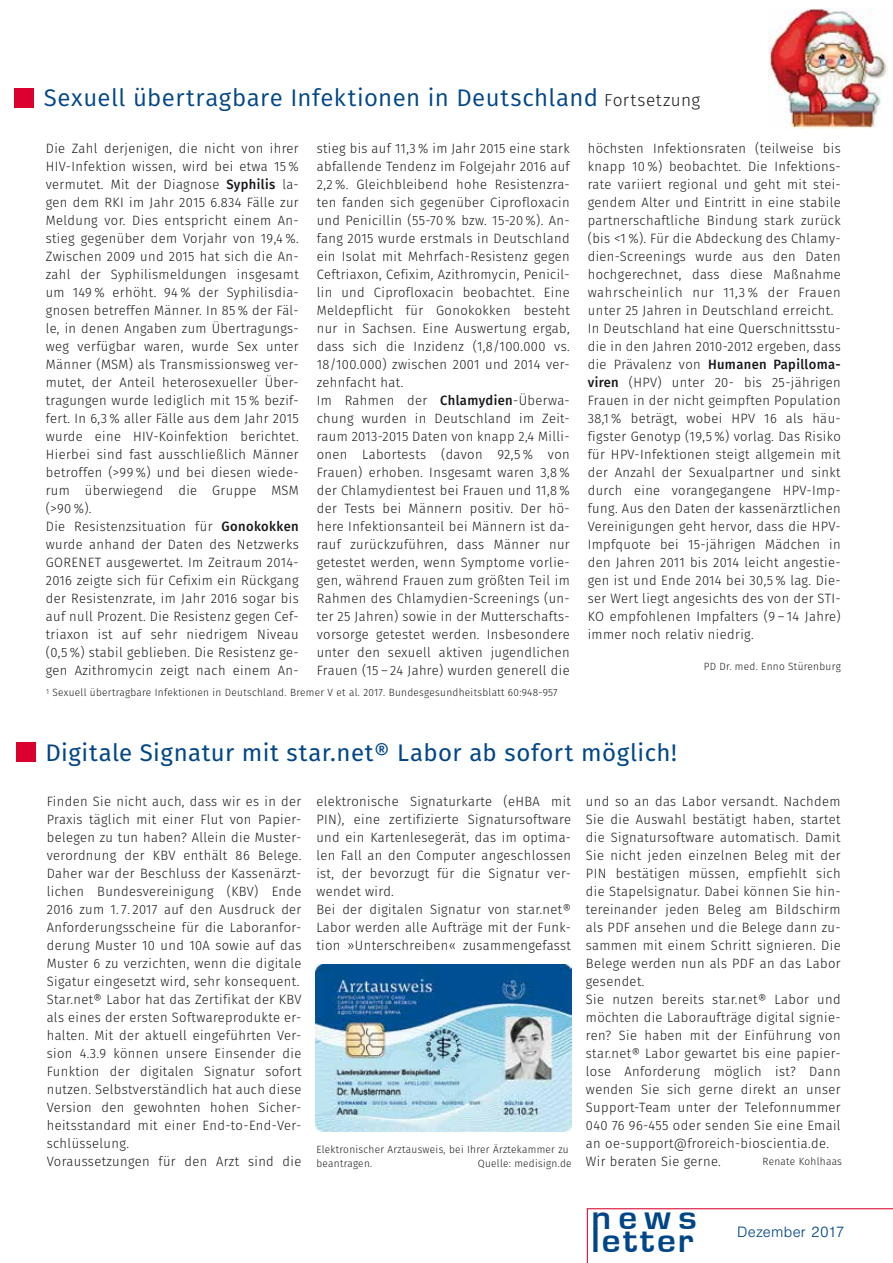
<style>
.page{position:relative;width:893px;height:1263px;background:#fff}
.page>*{position:absolute;margin:0;border:0;box-sizing:border-box;transform-origin:0 0}
.t1{font:700 35.25px "Eurostile";letter-spacing:.075em;color:#004687;scale:1.05 1}
.t2{font:24px "Fira Sans";letter-spacing:.02em;color:#004687}
.t3{font:24px "Fira Sans";letter-spacing:.02em;color:#004687}
.t4{font:300 14.25px "Nimbus San L";letter-spacing:.015em;color:#004687}
.t5{font:300 13.5px/18px "Fira Sans";letter-spacing:.03em;color:#1a171c;scale:.96 1}
.t6{font:300 10.5px/13.5px "Fira Sans";letter-spacing:.03em;color:#1a171c;scale:.96 1}
.s1{font-weight:300;font-size:17.25px;color:#1a171c}
.s2{font-weight:500}
</style>
<div class="page">
<img style="left:316px;top:965px;width:256px;height:166px">
<div style="left:16px;top:742px;width:19px;height:19px;background:#dc002e"></div>
<svg style="left:587px;top:1208px;width:306px;height:55px"></svg>
<img style="left:768px;top:9px;width:119px;height:119px">
<div style="left:15px;top:88px;width:19px;height:20px;background:#dc002e"></div>
<h2 class="t2" style="left:44px;top:80px;width:658px">Sexuell übertragbare Infektionen in Deutschland <span class="s1">Fortsetzung</span></h2>
<p class="t5" style="left:46px;top:139px;width:265px">Die Zahl derjenigen, die nicht von ihrer HIV-Infektion wissen, wird bei etwa 15 % vermutet. Mit der Diagnose <span class="s2">Syphilis</span> la&shy;gen dem RKI im Jahr 2015 6.834 Fälle zur Meldung vor. Dies entspricht einem An&shy;stieg gegenüber dem Vorjahr von 19,4 %.<br>Zwischen 2009 und 2015 hat sich die An&shy;zahl der Syphilismeldungen insgesamt um 149 % erhöht. 94 % der Syphilisdia&shy;gnosen betreffen Männer. In 85 % der Fäl&shy;le, in denen Angaben zum Übertragungs&shy;weg verfügbar waren, wurde Sex unter Männer (MSM) als Transmissionsweg ver&shy;mutet, der Anteil heterosexueller Über&shy;tragungen wurde lediglich mit 15 % bezif&shy;fert. In 6,3 % aller Fälle aus dem Jahr 2015 wurde eine HIV-Koinfektion berichtet.<br>Hierbei sind fast ausschließlich Männer betroffen (&gt;99 %) und bei diesen wiede&shy;rum überwiegend die Gruppe MSM (&gt;90 %).<br>Die Resistenzsituation für <span class="s2">Gonokokken </span>wurde anhand der Daten des Netzwerks GORENET ausgewertet. Im Zeitraum 2014- 2016 zeigte sich für Cefixim ein Rückgang der Resistenzrate, im Jahr 2016 sogar bis auf null Prozent. Die Resistenz gegen Cef&shy;triaxon ist auf sehr niedrigem Niveau (0,5 %) stabil geblieben. Die Resistenz ge&shy;gen Azithromycin zeigt nach einem An-</p>
<p class="t5" style="left:317px;top:139px;width:265px">stieg bis auf 11,3 % im Jahr 2015 eine stark abfallende Tendenz im Folgejahr 2016 auf 2,2 %. Gleichbleibend hohe Resistenzra&shy;ten fanden sich gegenüber Ciprofloxacin und Penicillin (55-70 % bzw. 15-20 %). An&shy;fang 2015 wurde erstmals in Deutschland ein Isolat mit Mehrfach-Resistenz gegen Ceftriaxon, Cefixim, Azithromycin, Penicil&shy;lin und Ciprofloxacin beobachtet. Eine Meldepflicht für Gonokokken besteht nur in Sachsen. Eine Auswertung ergab, dass sich die Inzidenz (1,8/100.000 vs.<br>18/100.000) zwischen 2001 und 2014 ver&shy;zehnfacht hat.<br>Im Rahmen der <span class="s2">Chlamydien</span>-Überwa&shy;chung wurden in Deutschland im Zeit&shy;raum 2013-2015 Daten von knapp 2,4 Milli&shy;onen Labortests (davon 92,5 % von Frauen) erhoben. Insgesamt waren 3,8 % der Chlamydientest bei Frauen und 11,8 % der Tests bei Männern positiv. Der hö&shy;here Infektionsanteil bei Männern ist da&shy;rauf zurückzuführen, dass Männer nur getestet werden, wenn Symptome vorlie&shy;gen, während Frauen zum größten Teil im Rahmen des Chlamydien-Screenings (un&shy;ter 25 Jahren) sowie in der Mutterschafts&shy;vorsorge getestet werden. Insbesondere unter den sexuell aktiven jugendlichen Frauen (15 – 24 Jahre) wurden generell die</p>
<p class="t5" style="left:588px;top:139px;width:265px">höchsten Infektionsraten (teilweise bis knapp 10 %) beobachtet. Die Infektions&shy;rate variiert regional und geht mit stei&shy;gendem Alter und Eintritt in eine stabile partnerschaftliche Bindung stark zurück (bis &lt;1 %). Für die Abdeckung des Chlamy&shy;dien-Screenings wurde aus den Daten hochgerechnet, dass diese Maßnahme wahrscheinlich nur 11,3 % der Frauen unter 25 Jahren in Deutschland erreicht.<br>In Deutschland hat eine Querschnittsstu&shy;die in den Jahren 2010-2012 ergeben, dass die Prävalenz von <span class="s2">Humanen Papilloma&shy;viren</span> (HPV) unter 20- bis 25-jährigen Frauen in der nicht geimpften Population 38,1 % beträgt, wobei HPV 16 als häu&shy;figster Genotyp (19,5 %) vorlag. Das Risiko für HPV-Infektionen steigt allgemein mit der Anzahl der Sexualpartner und sinkt durch eine vorangegangene HPV-Imp&shy;fung. Aus den Daten der kassenärztlichen Vereinigungen geht hervor, dass die HPV-Impfquote bei 15-jährigen Mädchen in den Jahren 2011 bis 2014 leicht angestie&shy;gen ist und Ende 2014 bei 30,5 % lag. Die&shy;ser Wert liegt angesichts des von der STI-KO empfohlenen Impfalters (9 – 14 Jahre) immer noch relativ niedrig.</p>
<p class="t6" style="left:704px;top:660px;width:144px">PD Dr. med. Enno Stürenburg</p>
<p class="t6" style="left:46px;top:685px;width:534px"><sup>1</sup> Sexuell übertragbare Infektionen in Deutschland. Bremer V et al. 2017. Bundesgesundheitsblatt 60:948-957</p>
<h2 class="t3" style="left:45px;top:734px;width:633px">Digitale Signatur mit star.net® Labor ab sofort möglich!</h2>
<p class="t5" style="left:47px;top:792px;width:267px">Finden Sie nicht auch, dass wir es in der Praxis täglich mit einer Flut von Papier&shy;belegen zu tun haben? Allein die Muster&shy;verordnung der KBV enthält 86 Belege.<br>Daher war der Beschluss der Kassenärzt&shy;lichen Bundesvereinigung (KBV) Ende 2016 zum 1. 7. 2017 auf den Ausdruck der Anforderungsscheine für die Laboranfor&shy;derung Muster 10 und 10A sowie auf das Muster 6 zu verzichten, wenn die digitale Sigatur eingesetzt wird, sehr konsequent.<br>Star.net® Labor hat das Zertifikat der KBV als eines der ersten Softwareprodukte er&shy;halten. Mit der aktuell eingeführten Ver&shy;sion 4.3.9 können unsere Einsender die Funktion der digitalen Signatur sofort nutzen. Selbstverständlich hat auch diese Version den gewohnten hohen Sicher&shy;heitsstandard mit einer End-to-End-Ver&shy;schlüsselung.<br>Voraussetzungen für den Arzt sind die</p>
<p class="t5" style="left:316px;top:792px;width:267px">elektronische Signaturkarte (eHBA mit PIN), eine zertifizierte Signatursoftware und ein Kartenlesegerät, das im optima&shy;len Fall an den Computer angeschlossen ist, der bevorzugt für die Signatur ver&shy;wendet wird.<br>Bei der digitalen Signatur von star.net® Labor werden alle Aufträge mit der Funk&shy;tion »Unterschreiben« zusammengefasst</p>
<p class="t5" style="left:586px;top:792px;width:267px">und so an das Labor versandt. Nachdem Sie die Auswahl bestätigt haben, startet die Signatursoftware automatisch. Damit Sie nicht jeden einzelnen Beleg mit der PIN bestätigen müssen, empfiehlt sich die Stapelsignatur. Dabei können Sie hin&shy;tereinander jeden Beleg am Bildschirm als PDF ansehen und die Belege dann zu&shy;sammen mit einem Schritt signieren. Die Belege werden nun als PDF an das Labor gesendet.<br>Sie nutzen bereits star.net® Labor und möchten die Laboraufträge digital signie&shy;ren? Sie haben mit der Einführung von star.net® Labor gewartet bis eine papier&shy;lose Anforderung möglich ist? Dann wenden Sie sich gerne direkt an unser Support-Team unter der Telefonnummer 040 76 96-455 oder senden Sie eine Email an oe-support@froreich-bioscientia.de.<br>Wir beraten Sie gerne.</p>
<p class="t6" style="left:316px;top:1143px;width:264px">Elektronischer Arztausweis, bei Ihrer Ärztekammer zu beantragen.</p>
<p class="t6" style="left:763px;top:1155px;width:84px">Renate Kohlhaas</p>
<p class="t6" style="left:478px;top:1156px;width:99px">Quelle: medisign.de</p>
<h1 class="t1" style="left:592px;top:1198px;width:102px">news</h1>
<h1 class="t1" style="left:592px;top:1221px;width:98px">letter</h1>
<p class="t4" style="left:737px;top:1223px;width:109px">Dezember 2017</p>
</div>
